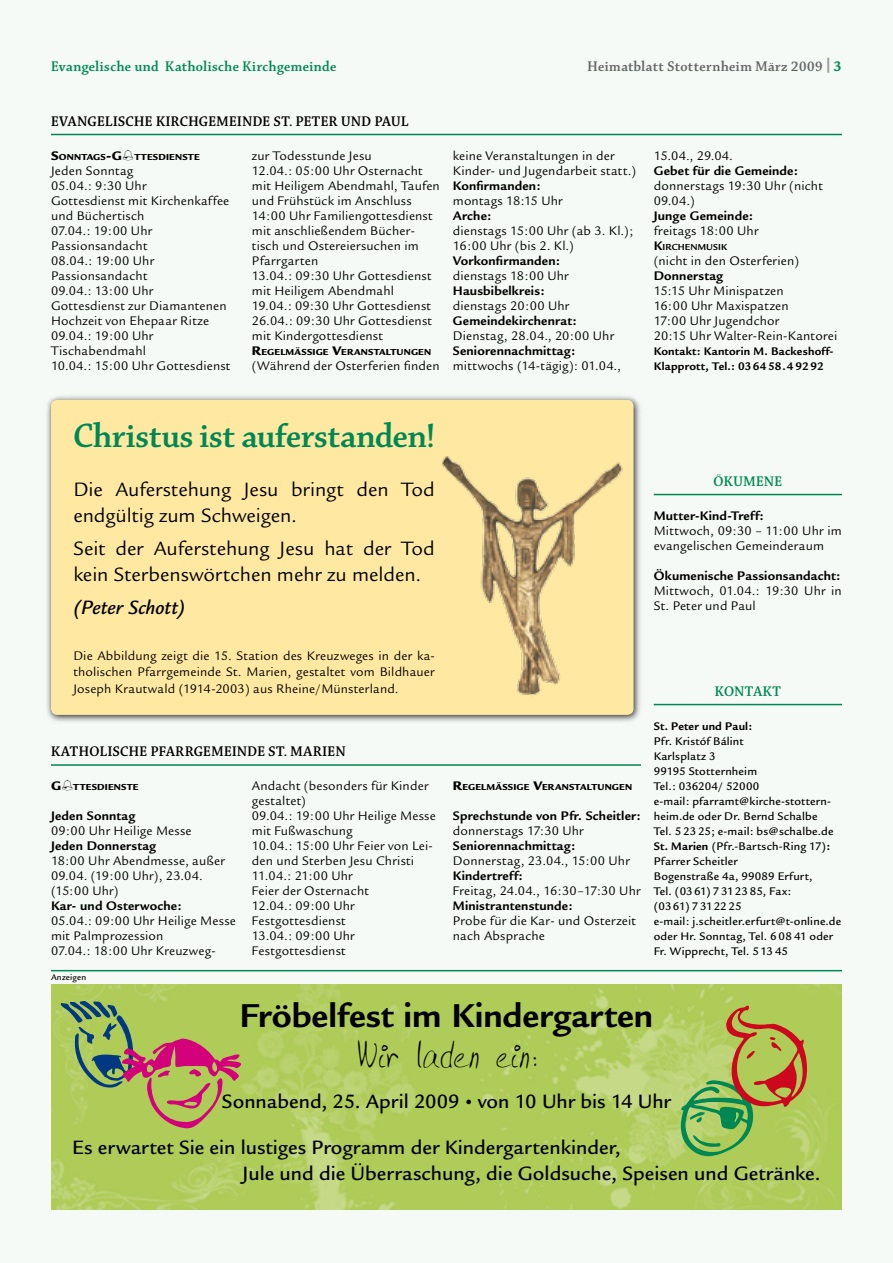
<style>
.page{position:relative;width:893px;height:1263px;background:#f5faf6}
.page>*{position:absolute;margin:0;border:0;box-sizing:border-box;transform-origin:0 0}
.t1{font:700 36px "Legacy Sans";color:#000}
.t2{font:36px "Chaparral Pro Semibold Disp";color:#008854}
.t3{font:36px "Kits Hand";letter-spacing:.01em;color:#000}
.t4{font:500 21px/25.2px "Legacy Sans";color:#000}
.t5{font:21px/25.2px "Legacy Sans";color:#000}
.t6{font:italic 500 21px "Legacy Sans";color:#000}
.t7{font:15px "Chaparral Pro Semibold Disp";letter-spacing:.035em;color:#000}
.t8{font:15px "Chaparral Pro Semibold Disp";letter-spacing:.03em;color:#008854}
.t9{font:15px "Chaparral Pro Semibold Disp";letter-spacing:.03em;color:#646567}
.t10{font:13.5px/15px "Legacy Sans";letter-spacing:.015em;color:#000}
.t11{font:700 13.5px "Legacy Sans";letter-spacing:.015em;color:#000}
.t12{font:500 12px/15px "Legacy Sans";letter-spacing:.015em;color:#000}
.t13{font:700 12px/15px "Legacy Sans";letter-spacing:.015em;color:#000}
.t14{font:900 9.45px "Legacy Sans";letter-spacing:.02em;color:#000}
.t15{font:700 9.45px "Legacy Sans";letter-spacing:.01em;color:#000}
.t16{font:500 9px "Legacy Sans";letter-spacing:.03em;color:#000}
.s1{font-family:"Legacy Sans";font-weight:700;color:#9c9d9f}
.s2{font-size:13.5px}
.s3{font-weight:700}
.s4{font-weight:900}
</style>
<div class="page">
<div style="left:44px;top:393px;width:599px;height:330px;background:#000;opacity:.85"></div>
<div style="left:51px;top:400px;width:583px;height:315px;background:#ffe9a2;border-radius:6px"></div>
<img style="left:51px;top:985px;width:791px;height:225px">
<hr style="left:51px;top:970px;width:791px;height:1px;background:#008854">
<hr style="left:654px;top:704px;width:188px;height:1px;background:#008854">
<hr style="left:654px;top:494px;width:188px;height:1px;background:#008854">
<hr style="left:51px;top:134px;width:791px;height:1px;background:#008854">
<hr style="left:51px;top:764px;width:590px;height:2px;background:#008854">
<svg style="left:681px;top:1005px;width:126px;height:151px;background:#a4b057"></svg>
<svg style="left:61px;top:1001px;width:180px;height:127px;background:#a7a560"></svg>
<img style="left:441px;top:456px;width:182px;height:239px">
<p class="t8" style="left:51px;top:58px;width:287px">Evangelische und Katholische Kirchgemeinde</p>
<p class="t9" style="left:588px;top:58px;width:246px">Heimatblatt Stotternheim März 2009 <span class="s1">|</span></p>
<p class="t7" style="left:51px;top:113px;width:359px">EVANGELISCHE KIRCHGEMEINDE ST. PETER UND PAUL</p>
<p class="t14" style="left:51px;top:151px;width:150px"><span class="s2">S</span>ONNTAGS<span class="s2">-G</span> TTESDIENSTE</p>
<p class="t10" style="left:51px;top:163px;width:181px">Jeden Sonntag<br>05.04.: 9:30 Uhr<br>Gottesdienst mit Kirchenkaffee und Büchertisch<br>07.04.: 19:00 Uhr<br>Passionsandacht<br>08.04.: 19:00 Uhr<br>Passionsandacht<br>09.04.: 13:00 Uhr<br>Gottesdienst zur Diamantenen<br>Hochzeit von Ehepaar Ritze<br>09.04.: 19:00 Uhr<br>Tischabendmahl<br>10.04.: 15:00 Uhr Gottesdienst</p>
<p class="t10" style="left:252px;top:148px;width:189px">zur Todesstunde Jesu<br>12.04.: 05:00 Uhr Osternacht mit Heiligem Abendmahl, Taufen und Frühstück im Anschluss<br>14:00 Uhr Familiengottesdienst mit anschließendem Bücher&shy;tisch und Ostereiersuchen im<br>Pfarrgarten<br>13.04.: 09:30 Uhr Gottesdienst mit Heiligem Abendmahl<br>19.04.: 09:30 Uhr Gottesdienst<br>26.04.: 09:30 Uhr Gottesdienst mit Kindergottesdienst</p>
<p class="t14" style="left:252px;top:346px;width:181px"><span class="s2">R</span>EGELMÄSSIGE <span class="s2">V</span>ERANSTALTUNGEN</p>
<p class="t10" style="left:252px;top:358px;width:189px">(Während der Osterferien finden</p>
<p class="t10" style="left:453px;top:148px;width:185px">keine Veranstaltungen in der<br>Kinder- und Jugendarbeit statt.)</p>
<p class="t11" style="left:453px;top:178px;width:89px">Konfirmanden:</p>
<p class="t10" style="left:453px;top:193px;width:111px">montags 18:15 Uhr</p>
<p class="t11" style="left:453px;top:208px;width:40px">Arche:</p>
<p class="t10" style="left:453px;top:223px;width:182px">dienstags 15:00 Uhr (ab 3. Kl.);<br>16:00 Uhr (bis 2. Kl.)</p>
<p class="t11" style="left:453px;top:253px;width:109px">Vorkonfirmanden:</p>
<p class="t10" style="left:453px;top:268px;width:117px">dienstags 18:00 Uhr</p>
<p class="t11" style="left:453px;top:283px;width:93px">Hausbibelkreis:</p>
<p class="t10" style="left:453px;top:298px;width:118px">dienstags 20:00 Uhr</p>
<p class="t11" style="left:453px;top:313px;width:125px">Gemeindekirchenrat:</p>
<p class="t10" style="left:453px;top:328px;width:163px">Dienstag, 28.04., 20:00 Uhr</p>
<p class="t11" style="left:453px;top:343px;width:124px">Seniorennachmittag:</p>
<p class="t10" style="left:453px;top:358px;width:170px">mittwochs (14-tägig): 01.04.,</p>
<p class="t10" style="left:654px;top:148px;width:81px">15.04., 29.04.</p>
<p class="t11" style="left:654px;top:163px;width:146px">Gebet für die Gemeinde:</p>
<p class="t10" style="left:654px;top:178px;width:171px">donnerstags 19:30 Uhr (nicht<br>09.04.)</p>
<p class="t11" style="left:654px;top:208px;width:101px">Junge Gemeinde:</p>
<p class="t10" style="left:654px;top:223px;width:106px">freitags 18:00 Uhr</p>
<p class="t15" style="left:654px;top:241px;width:74px"><span class="s2">K</span>irchenmusik</p>
<p class="t10" style="left:654px;top:253px;width:147px">(nicht in den Osterferien)</p>
<p class="t11" style="left:654px;top:268px;width:71px">Donnerstag</p>
<p class="t10" style="left:654px;top:283px;width:185px">15:15 Uhr Minispatzen<br>16:00 Uhr Maxispatzen<br>17:00 Uhr Jugendchor<br>20:15 Uhr Walter-Rein-Kantorei</p>
<p class="t13" style="left:654px;top:344px;width:181px">Kontakt: Kantorin M. Backeshoff-<br>Klapprott, Tel.: 036458.4 92 92</p>
<h1 class="t2" style="left:73px;top:417px;width:363px">Christus ist auferstanden!</h1>
<h2 class="t5" style="left:73px;top:477px;width:363px">Die Auferstehung Jesu bringt den Tod endgültig zum Schweigen.</h2>
<h2 class="t5" style="left:73px;top:536px;width:363px">Seit der Auferstehung Jesu hat der Tod kein Sterbenswörtchen mehr zu melden.</h2>
<h2 class="t6" style="left:73px;top:596px;width:113px">(Peter Schott)</h2>
<p class="t10" style="left:73px;top:648px;width:363px;line-height:16.2px;text-align:justify">Die Abbildung zeigt die 15. Station des Kreuzweges in der ka&shy;tholischen Pfarrgemeinde St. Marien, gestaltet vom Bildhauer Joseph Krautwald (1914-2003) aus Rheine/Münsterland.</p>
<p class="t7" style="left:51px;top:743px;width:296px">KATHOLISCHE PFARRGEMEINDE ST. MARIEN</p>
<p class="t14" style="left:51px;top:781px;width:89px"><span class="s2">G</span> TTESDIENSTE</p>
<p class="t11" style="left:51px;top:808px;width:86px">Jeden Sonntag</p>
<p class="t10" style="left:51px;top:823px;width:142px">09:00 Uhr Heilige Messe</p>
<p class="t11" style="left:51px;top:838px;width:107px">Jeden Donnerstag</p>
<p class="t10" style="left:51px;top:853px;width:175px">18:00 Uhr Abendmesse, außer<br>09.04. (19:00 Uhr), 23.04. (15:00 Uhr)</p>
<p class="t11" style="left:51px;top:898px;width:132px">Kar- und Osterwoche:</p>
<p class="t10" style="left:51px;top:913px;width:186px">05.04.: 09:00 Uhr Heilige Messe mit Palmprozession<br>07.04.: 18:00 Uhr Kreuzweg-</p>
<p class="t10" style="left:252px;top:778px;width:185px">Andacht (besonders für Kinder gestaltet)<br>09.04.: 19:00 Uhr Heilige Messe mit Fußwaschung<br>10.04.: 15:00 Uhr Feier von Lei&shy;den und Sterben Jesu Christi<br>11.04.: 21:00 Uhr<br>Feier der Osternacht<br>12.04.: 09:00 Uhr<br>Festgottesdienst<br>13.04.: 09:00 Uhr<br>Festgottesdienst</p>
<p class="t14" style="left:453px;top:781px;width:181px"><span class="s2">R</span>EGELMÄSSIGE <span class="s2">V</span>ERANSTALTUNGEN</p>
<p class="t11" style="left:453px;top:808px;width:189px">Sprechstunde von Pfr. Scheitler:</p>
<p class="t10" style="left:453px;top:823px;width:132px">donnerstags 17:30 Uhr</p>
<p class="t11" style="left:453px;top:838px;width:124px">Seniorennachmittag:</p>
<p class="t10" style="left:453px;top:853px;width:179px">Donnerstag, 23.04., 15:00 Uhr</p>
<p class="t11" style="left:453px;top:868px;width:71px">Kindertreff:</p>
<p class="t10" style="left:453px;top:883px;width:189px">Freitag, 24.04., 16:30–17:30 Uhr</p>
<p class="t11" style="left:453px;top:898px;width:121px">Ministrantenstunde:</p>
<p class="t10" style="left:453px;top:913px;width:185px">Probe für die Kar- und Osterzeit nach Absprache</p>
<p class="t16" style="left:51px;top:972px;width:37px">Anzeigen</p>
<p class="t8" style="left:714px;top:473px;width:70px">ÖKUMENE</p>
<p class="t11" style="left:654px;top:508px;width:111px">Mutter-Kind-Treff:</p>
<p class="t10" style="left:654px;top:523px;width:190px">Mittwoch, 09:30 – 11:00 Uhr im evangelischen Gemeinderaum</p>
<p class="t11" style="left:654px;top:568px;width:188px">Ökumenische Passionsandacht:</p>
<p class="t10" style="left:654px;top:583px;width:190px">Mittwoch, 01.04.: 19:30 Uhr in<br>St. Peter und Paul</p>
<p class="t8" style="left:715px;top:683px;width:67px">KONTAKT</p>
<p class="t13" style="left:654px;top:719px;width:100px">St. Peter und Paul:</p>
<p class="t12" style="left:654px;top:734px;width:189px">Pfr. Kristóf Bálint<br>Karlsplatz 3<br>99195 Stotternheim<br>Tel.: 036204/ 52000<br>e-mail: pfarramt@kirche-stottern&shy;heim.de oder Dr. Bernd Schalbe<br>Tel. 5 23 25; e-mail: bs@schalbe.de<br><span class="s3">St. Marien</span> (Pfr.-Bartsch-Ring 17)<span class="s3">:<br></span>Pfarrer Scheitler<br>Bogenstraße 4a, 99089 Erfurt,<br>Tel. (0361) 7 3123 85, Fax:<br>(0361) 7 3122 25<br>e-mail: j.scheitler.erfurt@t-online.de oder Hr. Sonntag, Tel. 6 08 41 oder<br>Fr. Wipprecht, Tel. 513 45</p>
<h1 class="t1" style="left:240px;top:995px;width:415px">Fröbelfest im Kindergarten</h1>
<h1 class="t3" style="left:356px;top:1027px;width:183px">Wir laden ein:</h1>
<h2 class="t4" style="left:222px;top:1089px;width:451px">Sonnabend, 25. April 2009 <span class="s4">•</span> von 10 Uhr bis 14 Uhr</h2>
<h2 class="t4" style="left:243px;top:1135px;width:580px;text-indent:-170px">Es erwartet Sie ein lustiges Programm der Kindergartenkinder,<br>Jule und die Überraschung, die Goldsuche, Speisen und Getränke.</h2>
</div>
